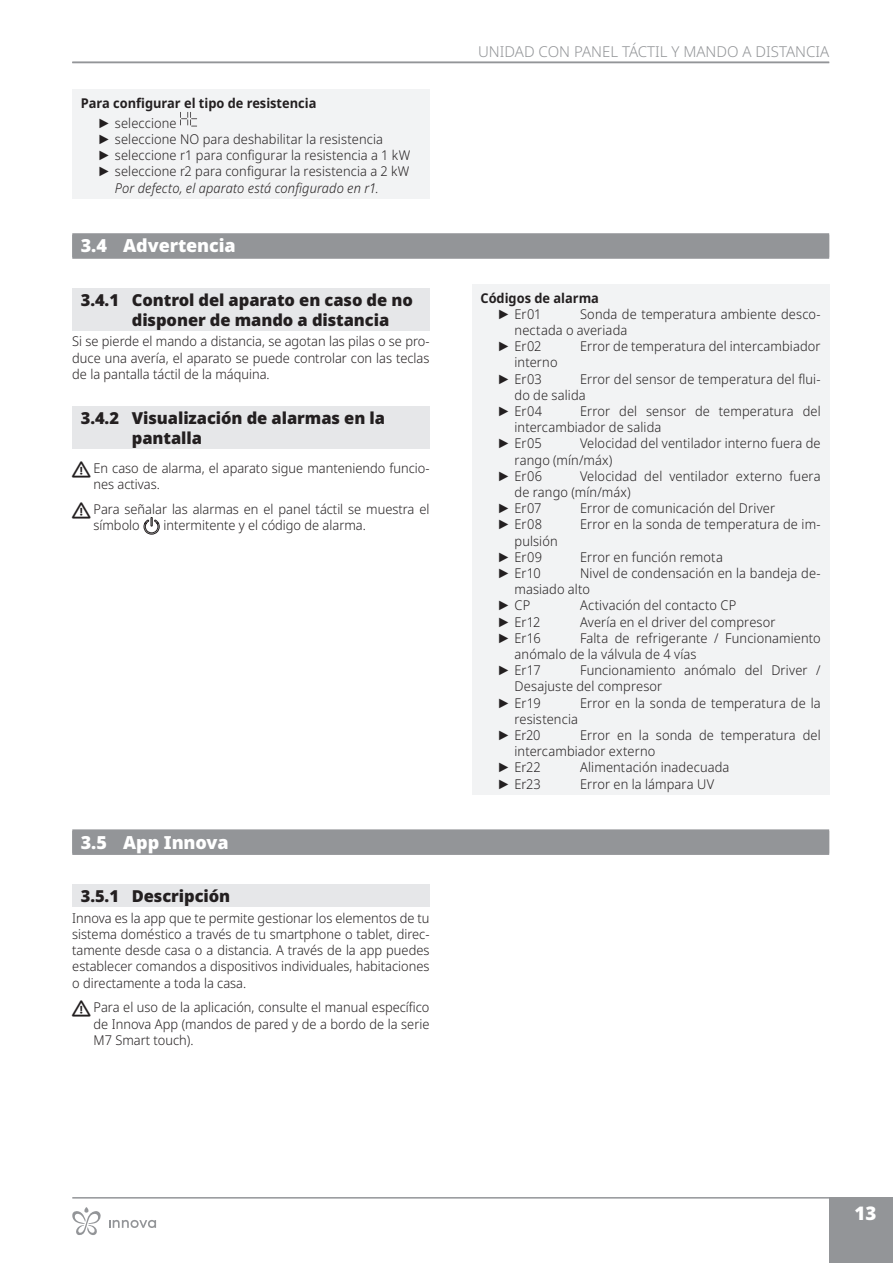
<style>
.page{position:relative;width:893px;height:1263px;background:#fff}
.page>*{position:absolute;margin:0;border:0;box-sizing:border-box;transform-origin:0 0}
.t1{font:900 18.75px "Noto Sans";color:#fff}
.t2{font:900 18px "Noto Sans";letter-spacing:-.005em;color:#fff}
.t3{font:900 16.5px/19.8px "Noto Sans";letter-spacing:-.005em;color:#231f20}
.t4{font:300 15px "Noto Sans";color:#939598}
.t5{font:300 13.5px/16.2px "Noto Sans";letter-spacing:.01em;color:#231f20;scale:.95 1}
.t6{font:700 13.5px/19.6px "Noto Sans";color:#231f20;scale:.95 1}
.t7{font:italic 300 13.5px "Noto Sans";letter-spacing:.01em;color:#231f20;scale:.95 1}
.s1{font-family:"Arial";font-weight:400}
.s2{font-weight:300}
</style>
<div class="page">
<hr style="left:72px;top:1197px;width:757px;height:1px;background:#939598">
<div style="left:829px;top:1197px;width:64px;height:66px;background:#939598"></div>
<hr style="left:72px;top:62px;width:757px;height:1px;background:#939598">
<div style="left:72px;top:89px;width:357px;height:25px;background:#f2f3f4"></div>
<div style="left:72px;top:109px;width:357px;height:25px;background:#f2f3f4"></div>
<div style="left:72px;top:125px;width:357px;height:25px;background:#f2f3f4"></div>
<div style="left:72px;top:141px;width:357px;height:25px;background:#f2f3f4"></div>
<div style="left:72px;top:158px;width:357px;height:24px;background:#f2f3f4"></div>
<div style="left:72px;top:174px;width:357px;height:25px;background:#f2f3f4"></div>
<svg style="left:180px;top:112px;width:17px;height:15px"></svg>
<div style="left:72px;top:235px;width:757px;height:24px;background:#939598"></div>
<div style="left:72px;top:233px;width:757px;height:24px;background:#939598"></div>
<div style="left:72px;top:289px;width:357px;height:42px;background:#e6e7e9"></div>
<div style="left:72px;top:406px;width:357px;height:43px;background:#e6e7e9"></div>
<svg style="left:144px;top:517px;width:15px;height:17px"></svg>
<div style="left:472px;top:284px;width:357px;height:25px;background:#f2f3f4"></div>
<div style="left:472px;top:300px;width:357px;height:41px;background:#f2f3f4"></div>
<div style="left:472px;top:332px;width:357px;height:41px;background:#f2f3f4"></div>
<div style="left:472px;top:365px;width:357px;height:41px;background:#f2f3f4"></div>
<div style="left:472px;top:397px;width:357px;height:41px;background:#f2f3f4"></div>
<div style="left:472px;top:430px;width:357px;height:41px;background:#f2f3f4"></div>
<div style="left:472px;top:462px;width:357px;height:41px;background:#f2f3f4"></div>
<div style="left:472px;top:494px;width:357px;height:25px;background:#f2f3f4"></div>
<div style="left:472px;top:511px;width:357px;height:41px;background:#f2f3f4"></div>
<div style="left:472px;top:543px;width:357px;height:25px;background:#f2f3f4"></div>
<div style="left:472px;top:559px;width:357px;height:41px;background:#f2f3f4"></div>
<div style="left:472px;top:592px;width:357px;height:24px;background:#f2f3f4"></div>
<div style="left:472px;top:608px;width:357px;height:25px;background:#f2f3f4"></div>
<div style="left:472px;top:624px;width:357px;height:41px;background:#f2f3f4"></div>
<div style="left:472px;top:656px;width:357px;height:41px;background:#f2f3f4"></div>
<div style="left:472px;top:689px;width:357px;height:41px;background:#f2f3f4"></div>
<div style="left:472px;top:721px;width:357px;height:41px;background:#f2f3f4"></div>
<div style="left:472px;top:754px;width:357px;height:24px;background:#f2f3f4"></div>
<div style="left:472px;top:770px;width:357px;height:25px;background:#f2f3f4"></div>
<div style="left:72px;top:831px;width:757px;height:24px;background:#939598"></div>
<div style="left:72px;top:829px;width:757px;height:24px;background:#939598"></div>
<div style="left:72px;top:885px;width:357px;height:22px;background:#e6e7e9"></div>
<svg style="left:109px;top:1220px;width:47px;height:8px"></svg>
<svg style="left:72px;top:1207px;width:29px;height:28px"></svg>
<p class="t6" style="left:98px;top:94px;width:232px;text-indent:-17px">Para configurar el tipo de resistencia <span class="s1">►</span> <span class="s2">seleccione</span></p>
<p class="t5" style="left:98px;top:131px;width:302px"><span class="s1">►</span> seleccione NO para deshabilitar la resistencia</p>
<p class="t5" style="left:98px;top:147px;width:330px"><span class="s1">►</span> seleccione r1 para configurar la resistencia a 1 kW</p>
<p class="t5" style="left:98px;top:164px;width:330px"><span class="s1">►</span> seleccione r2 para configurar la resistencia a 2 kW</p>
<p class="t7" style="left:115px;top:178px;width:279px">Por defecto, el aparato está configurado en r1.</p>
<h2 class="t2" style="left:81px;top:232px;width:157px">3.4 Advertencia</h2>
<p class="t3" style="left:132px;top:290px;width:283px;text-indent:-51px">3.4.1 Control del aparato en caso de no disponer de mando a distancia</p>
<p class="t5" style="left:72px;top:334px;width:377px;text-align:justify">Si se pierde el mando a distancia, se agotan las pilas o se pro&shy;duce una avería, el aparato se puede controlar con las teclas de la pantalla táctil de la máquina.</p>
<p class="t3" style="left:132px;top:408px;width:255px;text-indent:-51px">3.4.2 Visualización de alarmas en la pantalla</p>
<p class="t5" style="left:94px;top:460px;width:355px">En caso de alarma, el aparato sigue manteniendo funcio&shy;nes activas.</p>
<p class="t5" style="left:94px;top:501px;width:355px">Para señalar las alarmas en el panel táctil se muestra el símbolo</p>
<p class="t5" style="left:163px;top:517px;width:215px">intermitente y el código de alarma.</p>
<h2 class="t2" style="left:81px;top:828px;width:149px">3.5 App Innova</h2>
<p class="t3" style="left:81px;top:886px;width:151px">3.5.1 Descripción</p>
<p class="t5" style="left:72px;top:910px;width:377px;text-align:justify">Innova es la app que te permite gestionar los elementos de tu sistema doméstico a través de tu smartphone o tablet, direc&shy;tamente desde casa o a distancia. A través de la app puedes establecer comandos a dispositivos individuales, habitaciones o directamente a toda la casa.</p>
<p class="t5" style="left:94px;top:1000px;width:355px;text-align:justify">Para el uso de la aplicación, consulte el manual específico de Innova App (mandos de pared y de a bordo de la serie M7 Smart touch).</p>
<p class="t4" style="left:478px;top:41px;width:32px">Unidad</p>
<p class="t4" style="left:539px;top:41px;width:108px">co n panel táctil</p>
<p class="t4" style="left:671px;top:41px;width:93px">ymando adista</p>
<p class="t4" style="left:795px;top:41px;width:20px">ncia</p>
<p class="t6" style="left:497px;top:290px;width:108px;line-height:16.2px;text-indent:-17px">Códigos de alarma <span class="s1">►</span> <span class="s2">Er01</span></p>
<p class="t5" style="left:580px;top:306px;width:255px">Sonda de temperatura ambiente desco-</p>
<p class="t5" style="left:514px;top:322px;width:120px">nectada o averiada</p>
<p class="t5" style="left:497px;top:339px;width:48px"><span class="s1">►</span> Er02</p>
<p class="t5" style="left:580px;top:339px;width:255px">Error de temperatura del intercambiador</p>
<p class="t5" style="left:497px;top:355px;width:65px;text-indent:17px">interno <span class="s1">►</span> Er03</p>
<p class="t5" style="left:580px;top:371px;width:255px">Error del sensor de temperatura del flui-</p>
<p class="t5" style="left:514px;top:387px;width:76px">do de salida</p>
<p class="t5" style="left:497px;top:403px;width:48px"><span class="s1">►</span> Er04</p>
<p class="t5" style="left:580px;top:403px;width:255px">Error del sensor de temperatura del</p>
<p class="t5" style="left:514px;top:420px;width:156px">intercambiador de salida</p>
<p class="t5" style="left:497px;top:436px;width:48px"><span class="s1">►</span> Er05</p>
<p class="t5" style="left:580px;top:436px;width:255px">Velocidad del ventilador interno fuera de</p>
<p class="t5" style="left:514px;top:452px;width:104px">rango (mín/máx)</p>
<p class="t5" style="left:497px;top:468px;width:48px"><span class="s1">►</span> Er06</p>
<p class="t5" style="left:580px;top:468px;width:255px">Velocidad del ventilador externo fuera</p>
<p class="t5" style="left:514px;top:484px;width:124px">de rango (mín/máx)</p>
<p class="t5" style="left:497px;top:501px;width:48px"><span class="s1">►</span> Er07</p>
<p class="t5" style="left:580px;top:501px;width:207px">Error de comunicación del Driver</p>
<p class="t5" style="left:497px;top:517px;width:48px"><span class="s1">►</span> Er08</p>
<p class="t5" style="left:580px;top:517px;width:255px">Error en la sonda de temperatura de im-</p>
<p class="t5" style="left:497px;top:533px;width:65px;text-indent:17px">pulsión <span class="s1">►</span> Er09</p>
<p class="t5" style="left:580px;top:549px;width:152px">Error en función remota</p>
<p class="t5" style="left:497px;top:565px;width:47px"><span class="s1">►</span> Er10</p>
<p class="t5" style="left:580px;top:565px;width:255px">Nivel de condensación en la bandeja de-</p>
<p class="t5" style="left:514px;top:582px;width:81px">masiado alto</p>
<p class="t5" style="left:497px;top:598px;width:36px"><span class="s1">►</span> CP</p>
<p class="t5" style="left:580px;top:598px;width:166px">Activación del contacto CP</p>
<p class="t5" style="left:497px;top:614px;width:47px"><span class="s1">►</span> Er12</p>
<p class="t5" style="left:580px;top:614px;width:207px">Avería en el driver del compresor</p>
<p class="t5" style="left:497px;top:630px;width:47px"><span class="s1">►</span> Er16</p>
<p class="t5" style="left:580px;top:630px;width:255px">Falta de refrigerante / Funcionamiento</p>
<p class="t5" style="left:514px;top:646px;width:193px">anómalo de la válvula de 4 vías</p>
<p class="t5" style="left:497px;top:663px;width:47px"><span class="s1">►</span> Er17</p>
<p class="t5" style="left:580px;top:663px;width:255px">Funcionamiento anómalo del Driver /</p>
<p class="t5" style="left:514px;top:679px;width:157px">Desajuste del compresor</p>
<p class="t5" style="left:497px;top:695px;width:47px"><span class="s1">►</span> Er19</p>
<p class="t5" style="left:580px;top:695px;width:255px">Error en la sonda de temperatura de la</p>
<p class="t5" style="left:497px;top:711px;width:86px;text-indent:17px">resistencia <span class="s1">►</span> Er20</p>
<p class="t5" style="left:580px;top:727px;width:255px">Error en la sonda de temperatura del</p>
<p class="t5" style="left:514px;top:744px;width:150px">intercambiador externo</p>
<p class="t5" style="left:497px;top:760px;width:47px"><span class="s1">►</span> Er22</p>
<p class="t5" style="left:580px;top:760px;width:159px">Alimentación inadecuada</p>
<p class="t5" style="left:497px;top:776px;width:47px"><span class="s1">►</span> Er23</p>
<p class="t5" style="left:580px;top:776px;width:143px">Error en la lámpara UV</p>
<h1 class="t1" style="left:854px;top:1199px;width:23px">13</h1>
</div>
